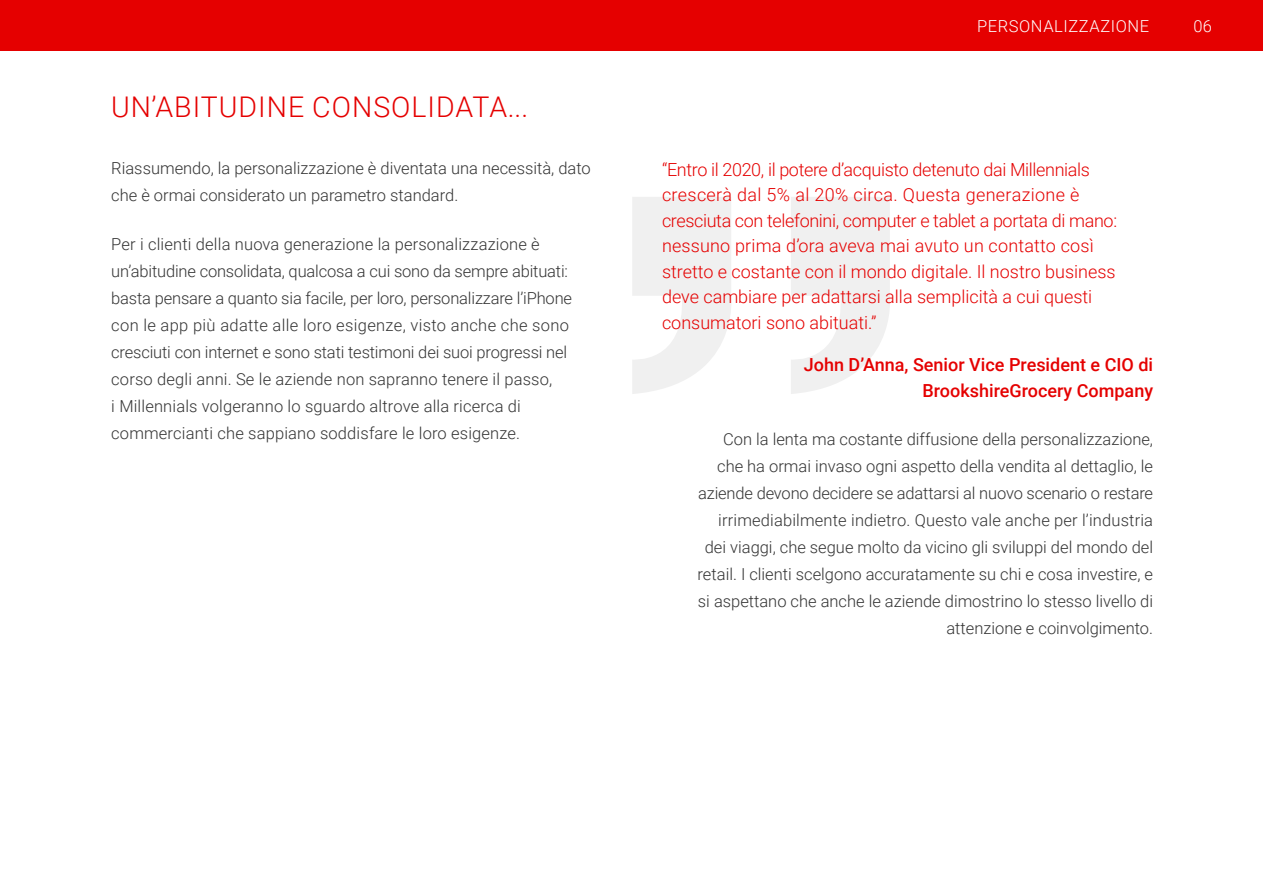
<style>
.page{position:relative;width:1263px;height:893px;background:#fff}
.page>*{position:absolute;margin:0;border:0;box-sizing:border-box;transform-origin:0 0}
.t1{font:300 28.5px "Roboto";letter-spacing:.035em;color:#e50000}
.t2{font:300 18px/25.5px "Roboto";color:#e50000}
.t3{font:500 18px/25.5px "Roboto";color:#e50000;text-align:right}
.t4{font:300 16.5px/27px "Roboto";color:#333}
.t5{font:300 16.5px "Roboto";letter-spacing:.035em;color:#fff}
</style>
<div class="page">
<div style="left:0;top:0;width:1263px;height:51px;background:#e50000"></div>
<svg style="left:632px;top:197px;width:258px;height:197px;fill:#f0f0f0"></svg>
<h1 class="t1" style="left:111px;top:87px;width:419px">U n’abitudine co nsolidata...</h1>
<p class="t4" style="left:111px;top:154px;width:481px">Riassumendo, la personalizzazione è diventata una necessità, dato che è ormai considerato un parametro standard.</p>
<p class="t4" style="left:111px;top:230px;width:462px">Per i clienti della nuova generazione la personalizzazione è un’abitudine consolidata, qualcosa a cui sono da sempre abituati: basta pensare a quanto sia facile, per loro, personalizzare l’iPhone con le app più adatte alle loro esigenze, visto anche che sono cresciuti con internet e sono stati testimoni dei suoi progressi nel corso degli anni. Se le aziende non sapranno tenere il passo,<br>i Millennials volgeranno lo sguardo altrove alla ricerca di commercianti che sappiano soddisfare le loro esigenze.</p>
<p class="t5" style="left:977px;top:14px;width:174px">personalizzazione</p>
<p class="t5" style="left:1193px;top:14px;width:20px">06</p>
<p class="t2" style="left:662px;top:156px;width:457px">“Entro il 2020, il potere d’acquisto detenuto dai Millennials crescerà dal 5% al 20% circa. Questa generazione è cresciuta con telefonini, computer e tablet a portata di mano: nessuno prima d’ora aveva mai avuto un contatto così stretto e costante con il mondo digitale. I l nostro business deve cambiare per adattarsi alla semplicità a cui questi consumatori sono abituati.”</p>
<p class="t3" style="left:804px;top:351px;width:351px">John D’Anna, Senior Vice President e CIO di<br>BrookshireGrocery Company</p>
<p class="t4" style="left:698px;top:425px;width:457px;text-align:right">Con la lenta ma costante diffusione della personalizzazione, che ha ormai invaso ogni aspetto della vendita al dettaglio, le aziende devono decidere se adattarsi al nuovo scenario o restare irrimediabilmente indietro. Questo vale anche per l’industria dei viaggi, che segue molto da vicino gli sviluppi del mondo del retail. I clienti scelgono accuratamente su chi e cosa investire, e si aspettano che anche le aziende dimostrino lo stesso livello di attenzione e coinvolgimento.</p>
</div>
